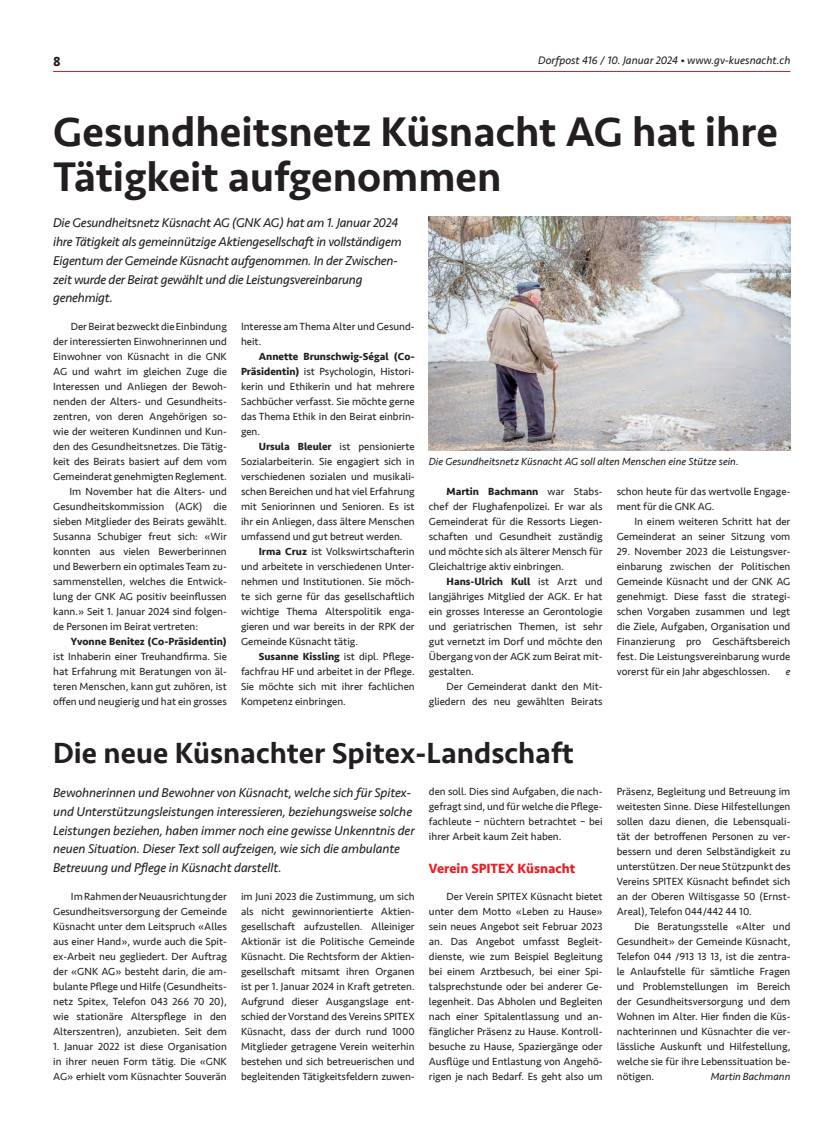
<style>
.page{position:relative;width:833px;height:1134px;background:#fff}
.page>*{position:absolute;margin:0;border:0;box-sizing:border-box;transform-origin:0 0}
.t1{font:500 42.5px/45px "Seravek";color:#231f20}
.t2{font:500 30px "Seravek";color:#231f20}
.t3{font:700 13.75px "Seravek";color:#ee1d23}
.t4{font:700 13.75px "Seravek";color:#231f20}
.t5{font:italic 13.12px/18.8px "Seravek";letter-spacing:-.01em;color:#231f20}
.t6{font:italic 11.25px "Seravek";color:#231f20}
.t7{font:10.62px/15px "Seravek";color:#231f20;text-align:justify}
.t8{font:italic 10.62px "Seravek";color:#231f20}
.t9{font:700 10.62px "Seravek";color:#231f20}
.s1{font-weight:700}
</style>
<div class="page">
<hr style="left:53px;top:71px;width:737px;height:1px;background:#d1232a">
<img style="left:429px;top:216px;width:361px;height:234px">
<p class="t4" style="left:53px;top:50px;width:9px">8</p>
<p class="t6" style="left:538px;top:51px;width:254px">Dorfpost 416 / 10. Januar 2024 • www.gv-kuesnacht.ch</p>
<h1 class="t1" style="left:53px;top:109px;width:726px">Gesundheitsnetz Küsnacht AG hat ihre<br>Tätigkeit aufgenommen</h1>
<p class="t5" style="left:53px;top:213px;width:350px">Die Gesundheitsnetz Küsnacht AG (GNK AG) hat am 1. Januar 2024 ihre Tätigkeit als gemeinnützige Aktiengesellschaft in vollständigem Eigentum der Gemeinde Küsnacht aufgenommen. In der Zwischen&shy;zeit wurde der Beirat gewählt und die Leistungsvereinbarung genehmigt.</p>
<p class="t7" style="left:71px;top:319px;width:157px">Der Beirat bezweckt die Einbindung</p>
<p class="t7" style="left:53px;top:334px;width:175px">der interessierten Einwohnerinnen und</p>
<p class="t7" style="left:53px;top:349px;width:175px">Einwohner von Küsnacht in die GNK</p>
<p class="t7" style="left:53px;top:364px;width:175px">AG und wahrt im gleichen Zuge die</p>
<p class="t7" style="left:53px;top:379px;width:175px">Interessen und Anliegen der Bewoh-</p>
<p class="t7" style="left:53px;top:394px;width:175px">nenden der Alters- und Gesundheits-</p>
<p class="t7" style="left:53px;top:409px;width:175px">zentren, von deren Angehörigen so-</p>
<p class="t7" style="left:53px;top:424px;width:175px">wie der weiteren Kundinnen und Kun-</p>
<p class="t7" style="left:53px;top:439px;width:175px">den des Gesundheitsnetzes. Die Tätig-</p>
<p class="t7" style="left:53px;top:454px;width:175px">keit des Beirats basiert auf dem vom</p>
<p class="t7" style="left:53px;top:469px;width:175px">Gemeinderat genehmigten Reglement.</p>
<p class="t7" style="left:70px;top:484px;width:159px">Im November hat die Alters- und</p>
<p class="t7" style="left:53px;top:499px;width:175px">Gesundheitskommission (AGK) die</p>
<p class="t7" style="left:53px;top:514px;width:175px">sieben Mitglieder des Beirats gewählt.</p>
<p class="t7" style="left:53px;top:529px;width:175px">Susanna Schubiger freut sich: «Wir</p>
<p class="t7" style="left:53px;top:544px;width:175px">konnten aus vielen Bewerberinnen</p>
<p class="t7" style="left:53px;top:559px;width:175px">und Bewerbern ein optimales Team zu-</p>
<p class="t7" style="left:53px;top:574px;width:175px">sammenstellen, welches die Entwick-</p>
<p class="t7" style="left:53px;top:589px;width:175px">lung der GNK AG positiv beeinflussen</p>
<p class="t7" style="left:53px;top:604px;width:175px">kann.» Seit 1. Januar 2024 sind folgen-</p>
<p class="t7" style="left:53px;top:619px;width:146px">de Personen im Beirat vertreten:</p>
<p class="t9" style="left:71px;top:633px;width:157px">Yvonne Benitez (Co-Präsidentin)</p>
<p class="t7" style="left:53px;top:649px;width:175px">ist Inhaberin einer Treuhandfirma. Sie hat Erfahrung mit Beratungen von äl&shy;teren Menschen, kann gut zuhören, ist offen und neugierig und hat ein grosses</p>
<p class="t7" style="left:241px;top:319px;width:175px">Interesse am Thema Alter und Gesund&shy;heit.</p>
<p class="t7" style="left:241px;top:349px;width:175px;text-indent:18px"><span class="s1">Annette Brunschwig-Ségal (Co-Präsidentin)</span> ist Psychologin, Histori&shy;kerin und Ethikerin und hat mehrere Sachbücher verfasst. Sie möchte gerne das Thema Ethik in den Beirat einbrin&shy;gen.</p>
<p class="t7" style="left:241px;top:439px;width:175px;text-indent:18px"><span class="s1">Ursula Bleuler</span> ist pensionierte Sozialarbeiterin. Sie engagiert sich in verschiedenen sozialen und musikali&shy;schen Bereichen und hat viel Erfahrung mit Seniorinnen und Senioren. Es ist ihr ein Anliegen, dass ältere Menschen umfassend und gut betreut werden.</p>
<p class="t7" style="left:241px;top:544px;width:175px;text-indent:18px"><span class="s1">Irma Cruz</span> ist Volkswirtschafterin und arbeitete in verschiedenen Unter&shy;nehmen und Institutionen. Sie möch&shy;te sich gerne für das gesellschaftlich wichtige Thema Alterspolitik enga&shy;gieren und war bereits in der RPK der Gemeinde Küsnacht tätig.</p>
<p class="t7" style="left:241px;top:649px;width:175px;text-indent:18px"><span class="s1">Susanne Kissling</span> ist dipl. Pflege&shy;fachfrau HF und arbeitet in der Pflege.<br>Sie möchte sich mit ihrer fachlichen Kompetenz einbringen.</p>
<p class="t8" style="left:429px;top:453px;width:311px">Die Gesundheitsnetz Küsnacht AG soll alten Menschen eine Stütze sein.</p>
<p class="t7" style="left:429px;top:484px;width:175px;text-indent:18px"><span class="s1">Martin Bachmann</span> war Stabs&shy;chef der Flughafenpolizei. Er war als Gemeinderat für die Ressorts Liegen&shy;schaften und Gesundheit zuständig und möchte sich als älterer Mensch für Gleichaltrige aktiv einbringen.</p>
<p class="t7" style="left:429px;top:574px;width:175px;text-indent:18px"><span class="s1">Hans-Ulrich Kull</span> ist Arzt und langjähriges Mitglied der AGK. Er hat ein grosses Interesse an Gerontologie und geriatrischen Themen, ist sehr gut vernetzt im Dorf und möchte den Übergang von der AGK zum Beirat mit&shy;gestalten.</p>
<p class="t7" style="left:429px;top:679px;width:175px;text-align:right">Der Gemeinderat dankt den Mit&shy;gliedern des neu gewählten Beirats</p>
<p class="t7" style="left:617px;top:484px;width:175px">schon heute für das wertvolle Engage&shy;ment für die GNK AG.</p>
<p class="t7" style="left:617px;top:514px;width:175px;text-align:right">In einem weiteren Schritt hat der<br>Gemeinderat an seiner Sitzung vom</p>
<p class="t7" style="left:617px;top:544px;width:175px">29. November 2023 die Leistungsver&shy;einbarung zwischen der Politischen Gemeinde Küsnacht und der GNK AG genehmigt. Diese fasst die strategi&shy;schen Vorgaben zusammen und legt die Ziele, Aufgaben, Organisation und Finanzierung pro Geschäftsbereich fest. Die Leistungsvereinbarung wurde vorerst für ein Jahr abgeschlossen.</p>
<p class="t8" style="left:785px;top:663px;width:6px">e</p>
<h2 class="t2" style="left:53px;top:734px;width:522px">Die neue Küsnachter Spitex-Landschaft</h2>
<p class="t5" style="left:53px;top:783px;width:363px">Bewohnerinnen und Bewohner von Küsnacht, welche sich für Spitex&shy;und Unterstützungsleistungen interessieren, beziehungsweise solche Leistungen beziehen, haben immer noch eine gewisse Unkenntnis der neuen Situation. Dieser Text soll aufzeigen, wie sich die ambulante Betreuung und Pflege in Küsnacht darstellt.</p>
<p class="t7" style="left:429px;top:784px;width:175px">den soll. Dies sind Aufgaben, die nach&shy;gefragt sind, und für welche die Pflege&shy;fachleute – nüchtern betrachtet – bei ihrer Arbeit kaum Zeit haben.</p>
<p class="t3" style="left:429px;top:857px;width:148px">Verein SPITEX Küsnacht</p>
<p class="t7" style="left:429px;top:889px;width:175px;text-indent:18px">Der Verein SPITEX Küsnacht bietet unter dem Motto «Leben zu Hause» sein neues Angebot seit Februar 2023 an. Das Angebot umfasst Begleit&shy;dienste, wie zum Beispiel Begleitung bei einem Arztbesuch, bei einer Spi&shy;talsprechstunde oder bei anderer Ge&shy;legenheit. Das Abholen und Begleiten nach einer Spitalentlassung und an&shy;fänglicher Präsenz zu Hause. Kontroll&shy;besuche zu Hause, Spaziergänge oder Ausflüge und Entlastung von Angehö&shy;rigen je nach Bedarf. Es geht also um</p>
<p class="t7" style="left:53px;top:889px;width:175px;text-indent:18px">Im Rahmen der Neuausrichtung der Gesundheitsversorgung der Gemeinde Küsnacht unter dem Leitspruch «Alles aus einer Hand», wurde auch die Spit&shy;ex-Arbeit neu gegliedert. Der Auftrag der «GNK AG» besteht darin, die am&shy;bulante Pflege und Hilfe (Gesundheits&shy;netz Spitex, Telefon 043 266 70 20), wie stationäre Alterspflege in den Alterszentren), anzubieten. Seit dem</p>
<p class="t7" style="left:53px;top:1039px;width:175px">1. Januar 2022 ist diese Organisation in ihrer neuen Form tätig. Die «GNK AG» erhielt vom Küsnachter Souverän</p>
<p class="t7" style="left:241px;top:889px;width:175px">im Juni 2023 die Zustimmung, um sich als nicht gewinnorientierte Aktien&shy;gesellschaft aufzustellen. Alleiniger Aktionär ist die Politische Gemeinde Küsnacht. Die Rechtsform der Aktien&shy;gesellschaft mitsamt ihren Organen ist per 1. Januar 2024 in Kraft getreten.<br>Aufgrund dieser Ausgangslage ent&shy;schied der Vorstand des Vereins SPITEX Küsnacht, dass der durch rund 1000<br>Mitglieder getragene Verein weiterhin bestehen und sich betreuerischen und begleitenden Tätigkeitsfeldern zuwen-</p>
<p class="t7" style="left:617px;top:784px;width:175px">Präsenz, Begleitung und Betreuung im weitesten Sinne. Diese Hilfestellungen sollen dazu dienen, die Lebensquali&shy;tät der betroffenen Personen zu ver&shy;bessern und deren Selbständigkeit zu unterstützen. Der neue Stützpunkt des Vereins SPITEX Küsnacht befindet sich an der Oberen Wiltisgasse 50 (Ernst-Areal), Telefon 044/442 44 10.</p>
<p class="t7" style="left:617px;top:919px;width:175px;text-indent:18px">Die Beratungsstelle «Alter und Gesundheit» der Gemeinde Küsnacht, Telefon 044 /913 13 13, ist die zentra&shy;le Anlaufstelle für sämtliche Fragen und Problemstellungen im Bereich der Gesundheitsversorgung und dem Wohnen im Alter. Hier finden die Küs&shy;nachterinnen und Küsnachter die ver&shy;lässliche Auskunft und Hilfestellung, welche sie für ihre Lebenssituation be&shy;nötigen.</p>
<p class="t8" style="left:711px;top:1068px;width:81px">Martin Bachmann</p>
</div>
